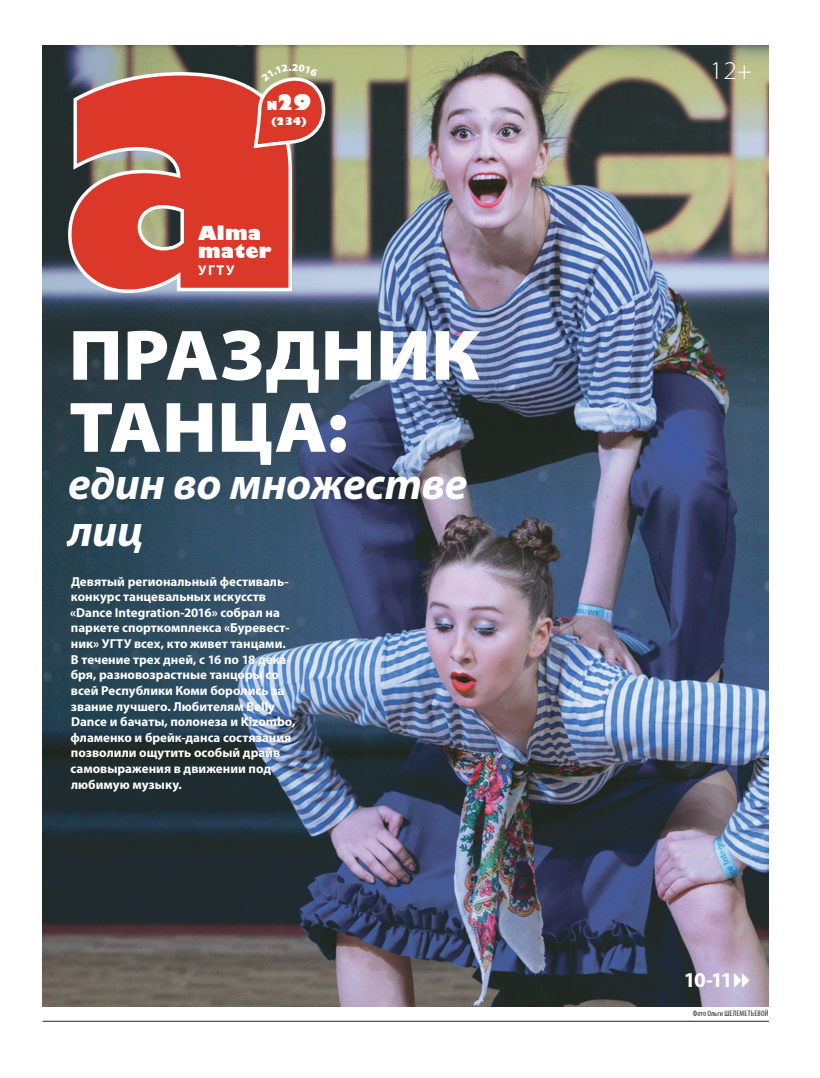
<style>
.page{position:relative;width:820px;height:1078px;background:#fff}
.page>*{position:absolute;margin:0;border:0;box-sizing:border-box;transform-origin:0 0}
.t1{font:900 semi-expanded 72px/72px "Myriad Pro";letter-spacing:.005em;color:#fff}
.t2{font:italic 700 45px/47px "Myriad Pro";letter-spacing:-.01em;color:#fff}
.t3{font:300 semi-expanded 25.6px "Myriad Pro";color:#fff}
.t4{font:700 21.2px "Myriad Pro";color:#fff}
.t5{font:800 20.9px "Gill Sans";color:#fff}
.t6{font:800 18.9px/17.4px "Gill Sans";letter-spacing:.01em;color:#fff}
.t7{font:700 14.2px "Myriad Pro";color:#fff}
.t8{font:700 13px/15.6px "Myriad Pro";color:#fff}
.t9{font:800 10.3px "Gill Sans";color:#fff}
.t10{font:condensed 8px "Myriad Pro";letter-spacing:.025em;color:#231f20}
.s1{font-size:12.1px}
</style>
<div class="page">
<hr style="left:43px;top:1020px;width:725px;height:1px;background:#231f20">
<img style="left:43px;top:45px;width:725px;height:960px">
<svg style="left:66px;top:70px;width:227px;height:224px;background:#cb5145"></svg>
<svg style="left:734px;top:972px;width:15px;height:15px"></svg>
<svg style="left:251px;top:64px;width:76px;height:86px;background:#c06856"></svg>
<h3 class="t5" style="left:267px;top:89px;width:46px"><span class="s1">N</span>29</h3>
<p class="t9" style="left:271px;top:114px;width:37px">(234)</p>
<h3 class="t6" style="left:198px;top:226px;width:75px">Alma mater</h3>
<p class="t7" style="left:198px;top:260px;width:38px">УГТУ</p>
<h1 class="t1" style="left:69px;top:320px;width:413px">ПРАЗДНИК<br>ТАНЦА:</h1>
<h2 class="t2" style="left:68px;top:458px;width:400px">един во множестве лиц</h2>
<p class="t8" style="left:70px;top:573px;width:227px">Девятый региональный фестиваль&shy;конкурс танцевальных искусств «Dance Integration-2016» собрал на паркете спорткомплекса «Буревест&shy;ник» УГТУ всех, кто живет танцами.<br>В течение трех дней, с 16 по 18 дека&shy;бря, разновозрастные танцоры со всей Республики Коми боролись за звание лучшего. Любителям Belly<br>Dance и бачаты, полонеза и Kizombo, фламенко и брейк-данса состязания позволили ощутить особый драйв самовыражения в движении под любимую музыку.</p>
<h3 class="t3" style="left:709px;top:56px;width:44px">12+</h3>
<h3 class="t4" style="left:683px;top:965px;width:50px">10-11</h3>
<p class="t10" style="left:693px;top:1008px;width:77px">Фото Ольги ШЕЛЕМЕТЬЕВОЙ</p>
</div>
